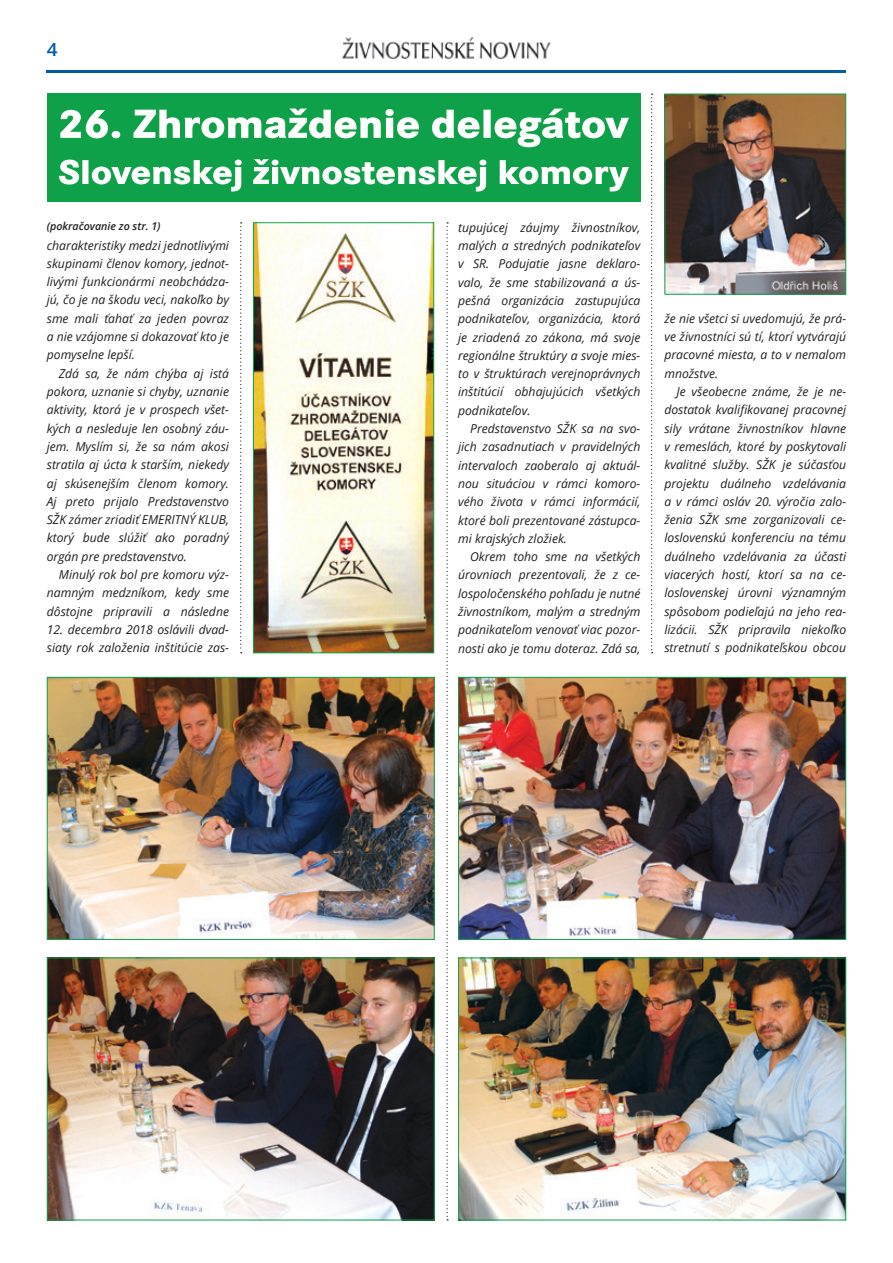
<style>
.page{position:relative;width:893px;height:1263px;background:#fff}
.page>*{position:absolute;margin:0;border:0;box-sizing:border-box;transform-origin:0 0}
.t1{font:600 18px "Open Sans";color:#015aaa;scale:1.05 1}
.t2{font:italic 12.3px/18.3px "Open Sans";color:#231f20;text-align:justify}
.t3{font:italic 600 10.8px "Open Sans";color:#231f20}
</style>
<div class="page">
<hr style="left:47px;top:70px;width:799px;height:3px;background:#015aaa">
<img style="left:342px;top:37px;width:209px;height:22px">
<img style="left:49px;top:959px;width:384px;height:259px">
<div style="left:47px;top:957px;width:388px;height:263px;border:1px solid #0fa14a"></div>
<img style="left:49px;top:679px;width:384px;height:259px">
<div style="left:47px;top:677px;width:388px;height:263px;border:1px solid #0fa14a"></div>
<img style="left:460px;top:959px;width:384px;height:259px">
<div style="left:458px;top:957px;width:388px;height:263px;border:1px solid #0fa14a"></div>
<img style="left:460px;top:679px;width:384px;height:259px">
<div style="left:458px;top:677px;width:388px;height:263px;border:1px solid #0fa14a"></div>
<img style="left:666px;top:96px;width:178px;height:197px">
<div style="left:664px;top:94px;width:182px;height:201px;border:1px solid #0fa14a"></div>
<img style="left:255px;top:224px;width:177px;height:427px">
<div style="left:253px;top:222px;width:181px;height:431px;border:1px solid #0fa14a"></div>
<div style="left:47px;top:94px;width:593px;height:108px;background:#0fa14a"></div>
<svg style="left:59px;top:159px;width:570px;height:33px"></svg>
<svg style="left:60px;top:109px;width:569px;height:38px"></svg>
<svg style="left:240px;top:222px;width:2px;height:431px"></svg>
<svg style="left:446px;top:222px;width:2px;height:998px"></svg>
<svg style="left:651px;top:94px;width:2px;height:559px"></svg>
<h1 class="t1" style="left:47px;top:37px;width:12px">4</h1>
<p class="t3" style="left:47px;top:219px;width:115px">(pokračovanie zo str. 1)</p>
<p class="t2" style="left:47px;top:236px;width:184px">charakteristiky medzi jednotlivými skupinami členov komory, jednot&shy;livými funkcionármi neobchádza&shy;jú, čo je na škodu veci, nakoľko by sme mali ťahať za jeden povraz a nie vzájomne si dokazovať kto je pomyselne lepší.</p>
<p class="t2" style="left:47px;top:364px;width:184px;text-indent:12px">Zdá sa, že nám chýba aj istá pokora, uznanie si chyby, uznanie aktivity, ktorá je v prospech všet&shy;kých a nesleduje len osobný záu&shy;jem. Myslím si, že sa nám akosi stratila aj úcta k starším, niekedy aj skúsenejším členom komory.<br>Aj preto prijalo Predstavenstvo SŽK zámer zriadiť EMERITNÝ KLUB, ktorý bude slúžiť ako poradný orgán pre predstavenstvo.</p>
<p class="t2" style="left:47px;top:565px;width:184px;text-indent:12px">Minulý rok bol pre komoru výz&shy;namným medzníkom, kedy sme dôstojne pripravili a následne</p>
<p class="t2" style="left:47px;top:620px;width:184px">12. decembra 2018 oslávili dvad&shy;siaty rok založenia inštitúcie zas-</p>
<p class="t2" style="left:458px;top:218px;width:184px">tupujúcej záujmy živnostníkov, malých a stredných podnikateľov v SR. Podujatie jasne deklaro&shy;valo, že sme stabilizovaná a ús&shy;pešná organizácia zastupujúca podnikateľov, organizácia, ktorá je zriadená zo zákona, má svoje regionálne štruktúry a svoje mies&shy;to v štruktúrach verejnoprávnych inštitúcií obhajujúcich všetkých podnikateľov.</p>
<p class="t2" style="left:458px;top:419px;width:184px;text-indent:12px">Predstavenstvo SŽK sa na svo&shy;jich zasadnutiach v pravidelných intervaloch zaoberalo aj aktuál&shy;nou situáciou v rámci komoro&shy;vého života v rámci informácií, ktoré boli prezentované zástupca&shy;mi krajských zložiek.</p>
<p class="t2" style="left:458px;top:547px;width:184px;text-indent:12px">Okrem toho sme na všetkých úrovniach prezentovali, že z ce&shy;lospoločenského pohľadu je nutné živnostníkom, malým a stredným podnikateľom venovať viac pozor&shy;nosti ako je tomu doteraz. Zdá sa,</p>
<p class="t2" style="left:664px;top:309px;width:183px">že nie všetci si uvedomujú, že prá&shy;ve živnostníci sú tí, ktorí vytvárajú pracovné miesta, a to v nemalom množstve.</p>
<p class="t2" style="left:664px;top:382px;width:183px;text-indent:12px">Je všeobecne známe, že je ne&shy;dostatok kvalifikovanej pracovnej sily vrátane živnostníkov hlavne v remeslách, ktoré by poskytovali kvalitné služby. SŽK je súčasťou projektu duálneho vzdelávania a v rámci osláv 20. výročia zalo&shy;ženia SŽK sme zorganizovali ce&shy;loslovenskú konferenciu na tému duálneho vzdelávania za účasti viacerých hostí, ktorí sa na ce&shy;loslovenskej úrovni významným spôsobom podieľajú na jeho rea&shy;lizácii. SŽK pripravila niekoľko stretnutí s podnikateľskou obcou</p>
</div>
